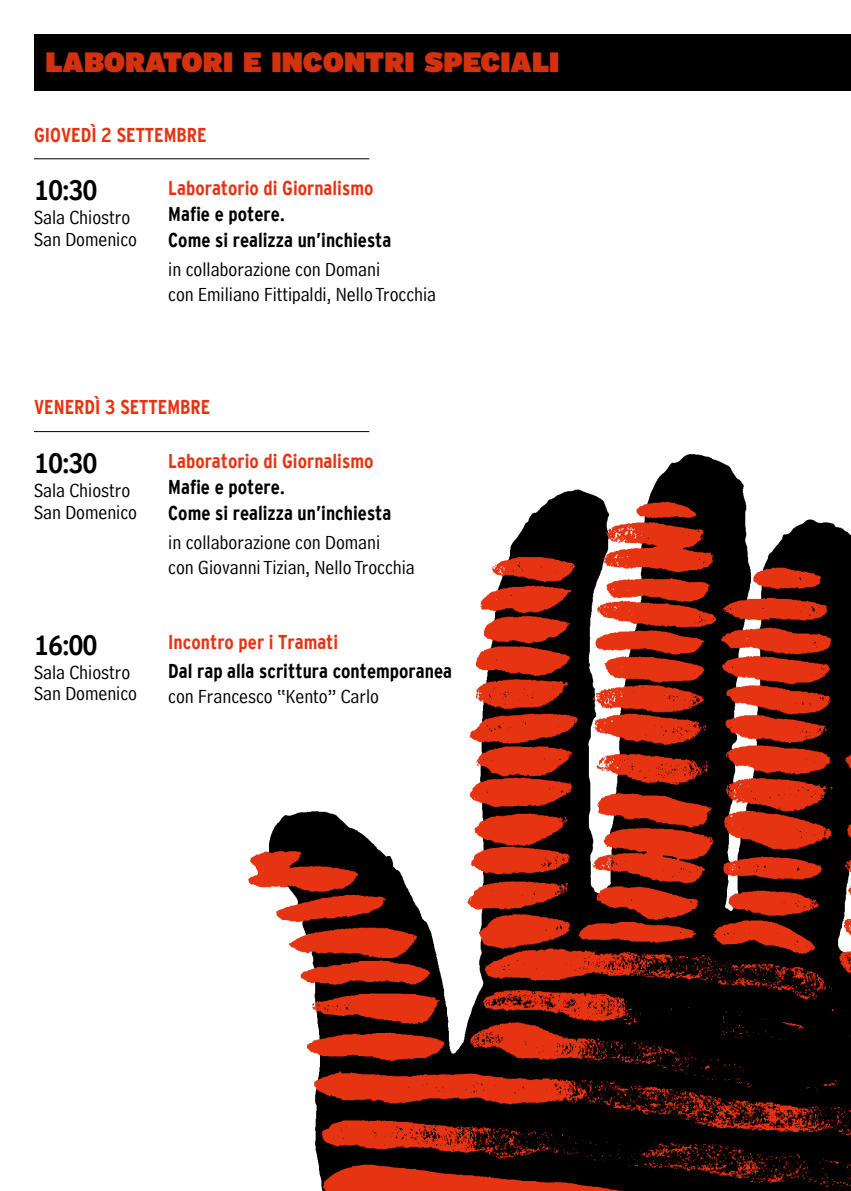
<style>
.page{position:relative;width:851px;height:1191px;background:#fff}
.page>*{position:absolute;margin:0;border:0;box-sizing:border-box;transform-origin:0 0}
.t1{font:900 28px "Interstate";color:#d4310f}
.t2{font:700 28px "Interstate Cond Mono";letter-spacing:-.04em;color:#000}
.t3{font:20px/21.2px "Bell Centennial Std Address";color:#000}
.t4{font:700 20px/26px "Interstate Cond Mono";color:#000}
.t5{font:700 20px "Interstate Cond Mono";color:#e63312}
</style>
<div class="page">
<div style="left:34px;top:34px;width:816px;height:57px;background:#000"></div>
<hr style="left:34px;top:158px;width:335px;height:1px;background:#000">
<hr style="left:34px;top:431px;width:335px;height:1px;background:#000">
<img style="left:248px;top:454px;width:602px;height:737px">
<h1 class="t1" style="left:45px;top:45px;width:515px">LABORATORI E INCONTRI SPECIALI</h1>
<p class="t5" style="left:34px;top:123px;width:174px">GIOVEDÌ 2 SETTEMBRE</p>
<h1 class="t2" style="left:34px;top:175px;width:65px">10:30</h1>
<p class="t3" style="left:34px;top:207px;width:105px">Sala Chiostro<br>San Domenico</p>
<p class="t5" style="left:168px;top:176px;width:206px">Laboratorio di Giornalismo</p>
<p class="t4" style="left:168px;top:201px;width:225px">Mafie e potere.<br>Come si realizza un’inchiesta</p>
<p class="t3" style="left:168px;top:256px;width:269px;line-height:25px">in collaborazione con Domani<br>con Emiliano Fittipaldi, Nello Trocchia</p>
<p class="t5" style="left:34px;top:396px;width:178px">VENERDÌ 3 SETTEMBRE</p>
<h1 class="t2" style="left:34px;top:448px;width:65px">10:30</h1>
<p class="t3" style="left:34px;top:480px;width:105px">Sala Chiostro<br>San Domenico</p>
<h1 class="t2" style="left:34px;top:629px;width:65px">16:00</h1>
<p class="t3" style="left:34px;top:661px;width:105px">Sala Chiostro<br>San Domenico</p>
<p class="t5" style="left:168px;top:449px;width:206px">Laboratorio di Giornalismo</p>
<p class="t4" style="left:168px;top:473px;width:225px">Mafie e potere.<br>Come si realizza un’inchiesta</p>
<p class="t3" style="left:168px;top:529px;width:248px;line-height:25px">in collaborazione con Domani<br>con Giovanni Tizian, Nello Trocchia</p>
<p class="t5" style="left:168px;top:631px;width:171px">Incontro per i Tramati</p>
<p class="t4" style="left:168px;top:658px;width:285px">Dal rap alla scrittura contemporanea</p>
<p class="t3" style="left:168px;top:686px;width:212px">con Francesco “Kento” Carlo</p>
</div>
